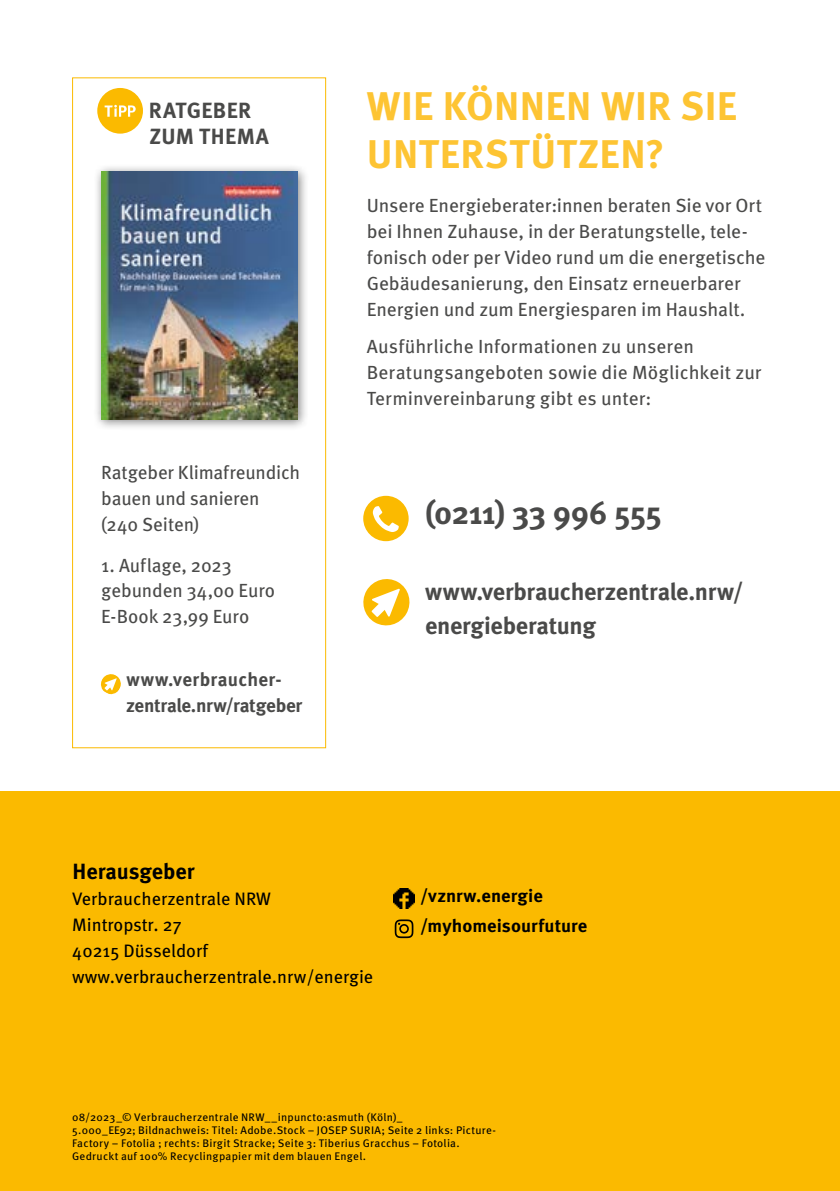
<style>
.page{position:relative;width:840px;height:1191px;background:#fff}
.page>*{position:absolute;margin:0;border:0;box-sizing:border-box;transform-origin:0 0}
.t1{font:700 40px/48px "Meta Pro";letter-spacing:.01em;color:#fdc433}
.t2{font:700 32px "Meta Pro";letter-spacing:-.025em;color:#4a4a49}
.t3{font:700 24px/34px "Meta Pro";letter-spacing:-.015em;color:#4a4a49}
.t4{font:700 22px/26px "Meta Pro";letter-spacing:.015em;color:#4a4a49}
.Kasten-Text{font:700 22px "Meta Pro";color:#000}
.t5{font:19px/26px "Meta Pro";letter-spacing:-.005em;color:#4a4a49}
.t6{font:700 19px/26px "Meta Pro";letter-spacing:-.005em;color:#4a4a49}
.Kasten-Text-2{font:18px "Meta Pro";color:#000}
.Impressum{font:700 18px "Meta Pro";letter-spacing:.005em;color:#000}
.head{font:11px/13.2px "Meta Pro";letter-spacing:.02em;color:#000}
.s1{color:#fbba00}
</style>
<div class="page">
<hr style="left:839px;top:1062px;width:1px;height:129px;background:#fbba00">
<div style="left:363px;top:496px;width:45px;height:45px;background:#fbba00;border-radius:50%"></div>
<svg style="left:363px;top:579px;width:47px;height:47px"></svg>
<svg style="left:372px;top:506px;width:26px;height:26px"></svg>
<div style="left:0;top:792px;width:839px;height:399px;background:#fbba00"></div>
<div style="left:72px;top:77px;width:254px;height:671px;border:1px solid #fbba00"></div>
<svg style="left:100px;top:674px;width:21px;height:21px"></svg>
<div style="left:93px;top:163px;width:216px;height:267px;background:#000;opacity:.5"></div>
<img style="left:101px;top:172px;width:196px;height:247px">
<img style="left:393px;top:888px;width:21px;height:20px">
<svg style="left:394px;top:919px;width:19px;height:19px"></svg>
<p class="t4" style="left:149px;top:96px;width:121px;text-indent:-52px"><span class="s1">▼</span>RATGEBER<br>ZUM THEMA</p>
<p class="t5" style="left:101px;top:458px;width:200px">Ratgeber Klimafreundich bauen und sanieren (240 Seiten)</p>
<p class="t5" style="left:101px;top:551px;width:132px">1. Auflage, 2023</p>
<p class="t5" style="left:101px;top:576px;width:175px">gebunden 34,00 Euro<br>E-Book 23,99 Euro</p>
<p class="t6" style="left:126px;top:665px;width:178px">www.verbraucher&shy;zentrale.nrw/ratgeber</p>
<p class="t1" style="left:367px;top:80px;width:371px">WIE KÖNNEN WIR SIE<br>UNTERSTÜTZEN?</p>
<p class="t5" style="left:366px;top:191px;width:400px">Unsere Energieberater:innen beraten Sie vor Ort bei Ihnen Zuhause, in der Beratungstelle, tele&shy;fonisch oder per Video rund um die energetische Gebäudesanierung, den Einsatz erneuerbarer Energien und zum Energiesparen im Haushalt.</p>
<p class="t5" style="left:366px;top:332px;width:396px">Ausführliche Informationen zu unseren<br>Beratungsangeboten sowie die Möglichkeit zur<br>Terminvereinbarung gibt es unter:</p>
<p class="t2" style="left:425px;top:487px;width:238px">(0211) 33 996 555</p>
<p class="t3" style="left:425px;top:573px;width:320px">www.verbraucherzentrale.nrw/ energieberatung</p>
<p class="Kasten-Text" style="left:72px;top:854px;width:124px">Herausgeber</p>
<p class="Kasten-Text-2" style="left:72px;top:885px;width:200px">Verbraucherzentrale NRW</p>
<p class="Kasten-Text-2" style="left:72px;top:911px;width:111px">Mintropstr. 27</p>
<p class="Kasten-Text-2" style="left:72px;top:937px;width:137px">40215 Düsseldorf</p>
<p class="Kasten-Text-2" style="left:72px;top:963px;width:302px">www.verbraucherzentrale.nrw/energie</p>
<p class="Impressum" style="left:420px;top:881px;width:124px">/vznrw.energie</p>
<p class="Impressum" style="left:420px;top:912px;width:169px">/myhomeisourfuture</p>
<p class="head" style="left:72px;top:1109px;width:332px">08/2023_© Verbraucherzentrale NRW__inpuncto:asmuth (Köln)_</p>
<p class="head" style="left:72px;top:1122px;width:425px">5.000_EE92; Bildnachweis: Titel: Adobe.Stock – JOSEP SURIA; Seite 2 links: Picture-<br>Factory – Fotolia ; rechts: Birgit Stracke; Seite 3: Tiberius Gracchus – Fotolia.<br>Gedruckt auf 100% Recyclingpapier mit dem blauen Engel.</p>
</div>
